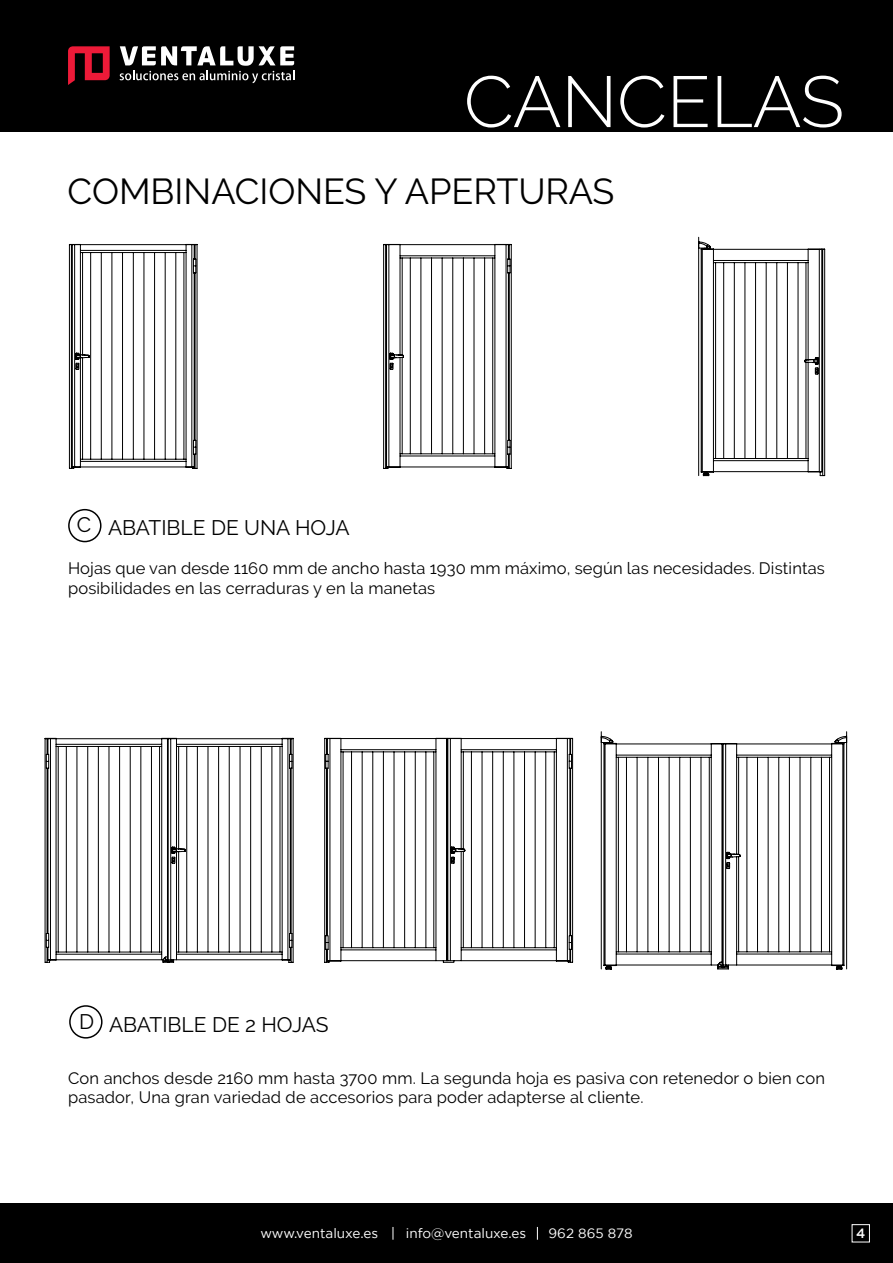
<style>
.page{position:relative;width:893px;height:1263px;background:#fff}
.page>*{position:absolute;margin:0;border:0;box-sizing:border-box;transform-origin:0 0}
.t1{font:300 72px "Raleway";color:#fff}
.t2{font:36px "Raleway";color:#000}
.t3{font:21px "Raleway";color:#000}
.t4{font:16.5px/19.8px "Raleway";letter-spacing:.01em;color:#000}
.t5{font:13.5px "Gotham";color:#fff}
.t6{font:500 13.5px "Gotham";color:#fff}
</style>
<div class="page">
<div style="left:0;top:0;width:893px;height:131px;background:#000"></div>
<div style="left:0;top:1204px;width:893px;height:59px;background:#000"></div>
<svg style="left:393px;top:1227px;width:1px;height:13px"></svg>
<svg style="left:537px;top:1227px;width:1px;height:13px"></svg>
<div style="left:852px;top:1224px;width:18px;height:18px;border:1px solid #fff"></div>
<svg style="left:68px;top:46px;width:42px;height:39px"></svg>
<svg style="left:120px;top:46px;width:174px;height:37px"></svg>
<div style="left:68px;top:509px;width:34px;height:33px;border:2px solid #000;border-radius:50%"></div>
<div style="left:69px;top:1005px;width:34px;height:33px;border:2px solid #000;border-radius:50%"></div>
<svg style="left:69px;top:244px;width:129px;height:225px"></svg>
<svg style="left:383px;top:244px;width:129px;height:225px"></svg>
<svg style="left:698px;top:237px;width:127px;height:239px"></svg>
<svg style="left:45px;top:738px;width:249px;height:225px"></svg>
<svg style="left:324px;top:738px;width:249px;height:225px"></svg>
<svg style="left:601px;top:731px;width:246px;height:239px"></svg>
<h1 class="t1" style="left:464px;top:60px;width:382px">CANCELAS</h1>
<h2 class="t2" style="left:68px;top:170px;width:548px">COMBINACIONES Y APERTURAS</h2>
<p class="t3" style="left:77px;top:513px;width:16px">C</p>
<p class="t3" style="left:108px;top:516px;width:14px">abatible</p>
<p class="t3" style="left:211px;top:516px;width:49px">de una</p>
<p class="t3" style="left:295px;top:516px;width:53px">hoja</p>
<p class="t4" style="left:68px;top:558px;width:758px">Hojas que van desde 1160 mm de ancho hasta 1930 mm máximo, según las necesidades. Distintas posibilidades en las cerraduras y en la manetas</p>
<p class="t3" style="left:79px;top:1009px;width:17px">D</p>
<p class="t3" style="left:109px;top:1012px;width:221px">ABATIBLE DE 2 HOJAS</p>
<p class="t4" style="left:68px;top:1068px;width:758px">Con anchos desde 2160 mm hasta 3700 mm. La segunda hoja es pasiva con retenedor o bien con pasador, Una gran variedad de accesorios para poder adapterse al cliente.</p>
<p class="t5" style="left:260px;top:1226px;width:119px">www.ventaluxe.es</p>
<p class="t5" style="left:406px;top:1226px;width:122px">info@ventaluxe.es</p>
<p class="t5" style="left:549px;top:1226px;width:85px">962 865 878</p>
<p class="t6" style="left:856px;top:1225px;width:11px">4</p>
</div>
